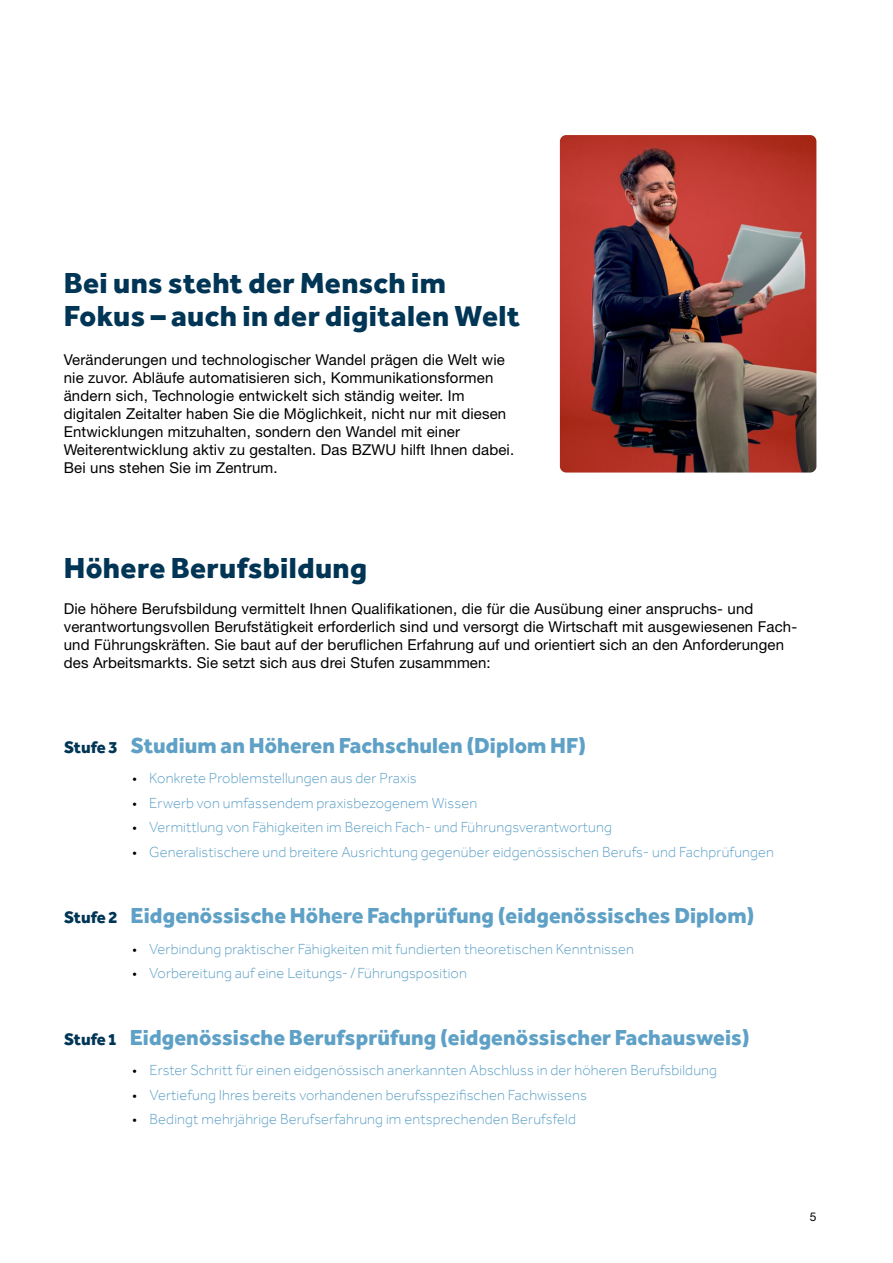
<style>
.page{position:relative;width:893px;height:1263px;background:#fff}
.page>*{position:absolute;margin:0;border:0;box-sizing:border-box;transform-origin:0 0}
.t1{font:800 30px/33px "Effra";letter-spacing:.015em;color:#003555}
.t2{font:800 22.5px "Effra";letter-spacing:.005em;color:#5fa1c6}
.t3{font:15px/18px "Helvetica Neue LT Std";letter-spacing:.01em;color:#000}
.t4{font:300 15px "Effra";letter-spacing:.01em;color:#5fa1c6}
.t5{font:12px "Helvetica Neue LT Std";color:#000}
.s1{font-size:17.25px;color:#003555}
.s2{color:#000}
</style>
<div class="page">
<img style="left:560px;top:135px;width:256px;height:337px">
<h1 class="t1" style="left:64px;top:265px;width:458px">Bei uns steht der Mensch im<br>Fokus – auch in der digitalen Welt</h1>
<p class="t3" style="left:64px;top:350px;width:452px">Veränderungen und technologischer Wandel prägen die Welt wie nie zuvor. Abläufe automatisieren sich, Kommunikationsformen ändern sich, Technologie entwickelt sich ständig weiter. Im digitalen Zeitalter haben Sie die Möglichkeit, nicht nur mit diesen Entwicklungen mitzuhalten, sondern den Wandel mit einer Weiterentwicklung aktiv zu gestalten. Das BZWU hilft Ihnen dabei.<br>Bei uns stehen Sie im Zentrum.</p>
<h1 class="t1" style="left:64px;top:551px;width:305px">Höhere Berufsbildung</h1>
<p class="t3" style="left:64px;top:599px;width:735px">Die höhere Berufsbildung vermittelt Ihnen Qualifikationen, die für die Ausübung einer anspruchs- und verantwortungsvollen Berufstätigkeit erforderlich sind und versorgt die Wirtschaft mit ausgewiesenen Fach&shy;und Führungskräften. Sie baut auf der beruflichen Erfahrung auf und orientiert sich an den Anforderungen des Arbeitsmarkts. Sie setzt sich aus drei Stufen zusammmen:</p>
<h2 class="t2" style="left:64px;top:731px;width:523px"><span class="s1">Stufe 3</span> Studium an Höheren Fachschulen (Diplom HF)</h2>
<p class="t4" style="left:132px;top:769px;width:286px"><span class="s2">•</span> Konkrete Problemstellungen aus der Praxis</p>
<p class="t4" style="left:132px;top:794px;width:347px"><span class="s2">•</span> Erwerb von umfassendem praxisbezogenem Wissen</p>
<p class="t4" style="left:132px;top:818px;width:481px"><span class="s2">•</span> Vermittlung von Fähigkeiten im Bereich Fach- und Führungsverantwortung</p>
<p class="t4" style="left:132px;top:843px;width:643px"><span class="s2">•</span> Generalistischere und breitere Ausrichtung gegenüber eidgenössischen Berufs- und Fachprüfungen</p>
<h2 class="t2" style="left:64px;top:901px;width:692px"><span class="s1">Stufe 2</span> Eidgenössische Höhere Fachprüfung (eidgenössisches Diplom)</h2>
<p class="t4" style="left:132px;top:940px;width:503px"><span class="s2">•</span> Verbindung praktischer Fähigkeiten mit fundierten theoretischen Kenntnissen</p>
<p class="t4" style="left:132px;top:964px;width:336px"><span class="s2">•</span> Vorbereitung auf eine Leitungs- / Führungsposition</p>
<h2 class="t2" style="left:64px;top:1023px;width:687px"><span class="s1">Stufe 1</span> Eidgenössische Berufsprüfung (eidgenössischer Fachausweis)</h2>
<p class="t4" style="left:132px;top:1061px;width:586px"><span class="s2">•</span> Erster Schritt für einen eidgenössisch anerkannten Abschluss in der höheren Berufsbildung</p>
<p class="t4" style="left:132px;top:1086px;width:456px"><span class="s2">•</span> Vertiefung Ihres bereits vorhandenen berufsspezifischen Fachwissens</p>
<p class="t4" style="left:132px;top:1110px;width:445px"><span class="s2">•</span> Bedingt mehrjährige Berufserfahrung im entsprechenden Berufsfeld</p>
<p class="t5" style="left:810px;top:1209px;width:8px">5</p>
</div>
